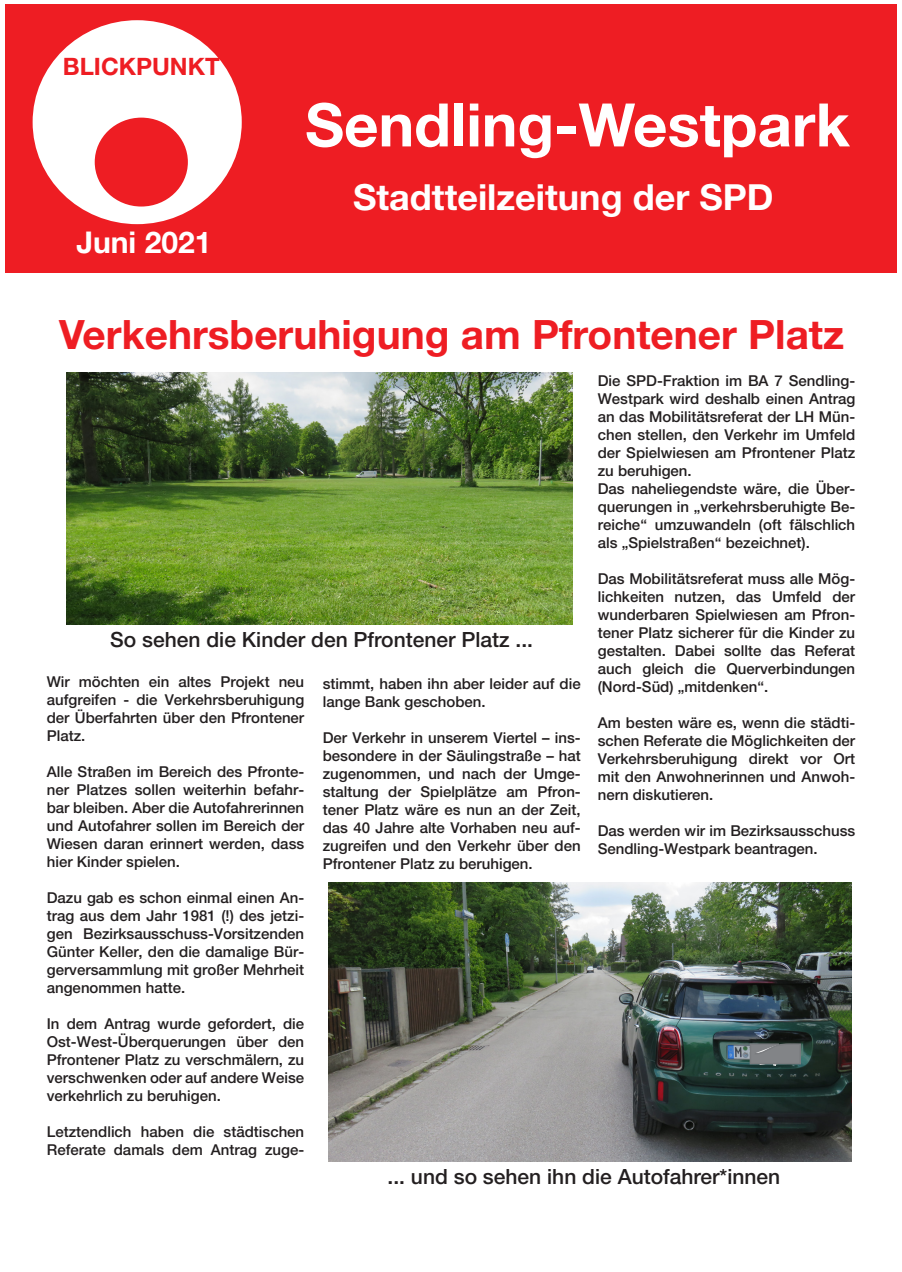
<style>
.page{position:relative;width:902px;height:1272px;background:#fff}
.page>*{position:absolute;margin:0;border:0;box-sizing:border-box;transform-origin:0 0}
.t1{font:700 60px "Helvetica Neue LT Std";color:#fff}
.t2{font:700 40.5px "Helvetica Neue LT Std";color:#ee1d23}
.t3{font:700 36px "Helvetica Neue LT Std";color:#fff}
.t4{font:700 30px "Helvetica Neue LT Std";color:#fff}
.t5{font:700 24px "Helvetica Neue LT Std";color:#ee1d23}
.t6{font:500 21px "Helvetica Neue LT Std";color:#231f20}
.t7{font:500 15px/18px "Helvetica Neue LT Std";color:#231f20;text-align:justify}
</style>
<div class="page">
<div style="left:5px;top:4px;width:891px;height:269px;background:#ee1d23"></div>
<div style="left:33px;top:20px;width:209px;height:204px;background:#fff;border-radius:50%"></div>
<div style="left:95px;top:118px;width:93px;height:88px;background:#ee1d23;border-radius:50%"></div>
<svg style="left:33px;top:58px;width:208px;height:49px"></svg>
<img style="left:66px;top:373px;width:506px;height:251px">
<img style="left:328px;top:882px;width:523px;height:279px">
<svg style="left:748px;top:1042px;width:53px;height:27px"></svg>
<p class="t5" style="left:63px;top:52px;width:158px">BLICKPUNKT</p>
<p class="t4" style="left:76px;top:224px;width:137px">Juni 2021</p>
<p class="t1" style="left:305px;top:88px;width:546px">Sendling-Westpark</p>
<p class="t3" style="left:353px;top:175px;width:422px">Stadtteilzeitung der SPD</p>
<p class="t2" style="left:59px;top:309px;width:786px">Verkehrsberuhigung am Pfrontener Platz</p>
<p class="t6" style="left:110px;top:627px;width:424px">So sehen die Kinder den Pfrontener Platz ...</p>
<p class="t7" style="left:47px;top:672px;width:259px">Wir möchten ein altes Projekt neu aufgreifen - die Verkehrsberuhigung der Überfahrten über den Pfrontener Platz.</p>
<p class="t7" style="left:47px;top:762px;width:259px">Alle Straßen im Bereich des Pfronte&shy;ner Platzes sollen weiterhin befahr&shy;bar bleiben. Aber die Autofahrerinnen und Autofahrer sollen im Bereich der Wiesen daran erinnert werden, dass hier Kinder spielen.</p>
<p class="t7" style="left:47px;top:888px;width:259px">Dazu gab es schon einmal einen An&shy;trag aus dem Jahr 1981 (!) des jetzi&shy;gen Bezirksausschuss-Vorsitzenden Günter Keller, den die damalige Bür&shy;gerversammlung mit großer Mehrheit angenommen hatte.</p>
<p class="t7" style="left:47px;top:1014px;width:259px">In dem Antrag wurde gefordert, die Ost-West-Überquerungen über den Pfrontener Platz zu verschmälern, zu verschwenken oder auf andere Weise verkehrlich zu beruhigen.</p>
<p class="t7" style="left:47px;top:1122px;width:259px">Letztendlich haben die städtischen<br>Referate damals dem Antrag zuge-</p>
<p class="t7" style="left:323px;top:674px;width:259px">stimmt, haben ihn aber leider auf die lange Bank geschoben.</p>
<p class="t7" style="left:323px;top:728px;width:259px">Der Verkehr in unserem Viertel – ins&shy;besondere in der Säulingstraße – hat zugenommen, und nach der Umge&shy;staltung der Spielplätze am Pfron&shy;tener Platz wäre es nun an der Zeit, das 40 Jahre alte Vorhaben neu auf&shy;zugreifen und den Verkehr über den Pfrontener Platz zu beruhigen.</p>
<p class="t7" style="left:597px;top:371px;width:259px">Die SPD-Fraktion im BA 7 Sendling-Westpark wird deshalb einen Antrag an das Mobilitätsreferat der LH Mün&shy;chen stellen, den Verkehr im Umfeld der Spielwiesen am Pfrontener Platz zu beruhigen.</p>
<p class="t7" style="left:597px;top:479px;width:259px">Das naheliegendste wäre, die Über&shy;querungen in „verkehrsberuhigte Be&shy;reiche“ umzuwandeln (oft fälschlich als „Spielstraßen“ bezeichnet).</p>
<p class="t7" style="left:597px;top:569px;width:259px">Das Mobilitätsreferat muss alle Mög&shy;lichkeiten nutzen, das Umfeld der wunderbaren Spielwiesen am Pfron&shy;tener Platz sicherer für die Kinder zu gestalten. Dabei sollte das Referat auch gleich die Querverbindungen (Nord-Süd) „mitdenken“.</p>
<p class="t7" style="left:597px;top:713px;width:259px">Am besten wäre es, wenn die städti&shy;schen Referate die Möglichkeiten der Verkehrsberuhigung direkt vor Ort mit den Anwohnerinnen und Anwoh&shy;nern diskutieren.</p>
<p class="t7" style="left:597px;top:821px;width:259px">Das werden wir im Bezirksausschuss<br>Sendling-Westpark beantragen.</p>
<p class="t6" style="left:387px;top:1164px;width:394px">... und so sehen ihn die Autofahrer*innen</p>
</div>
